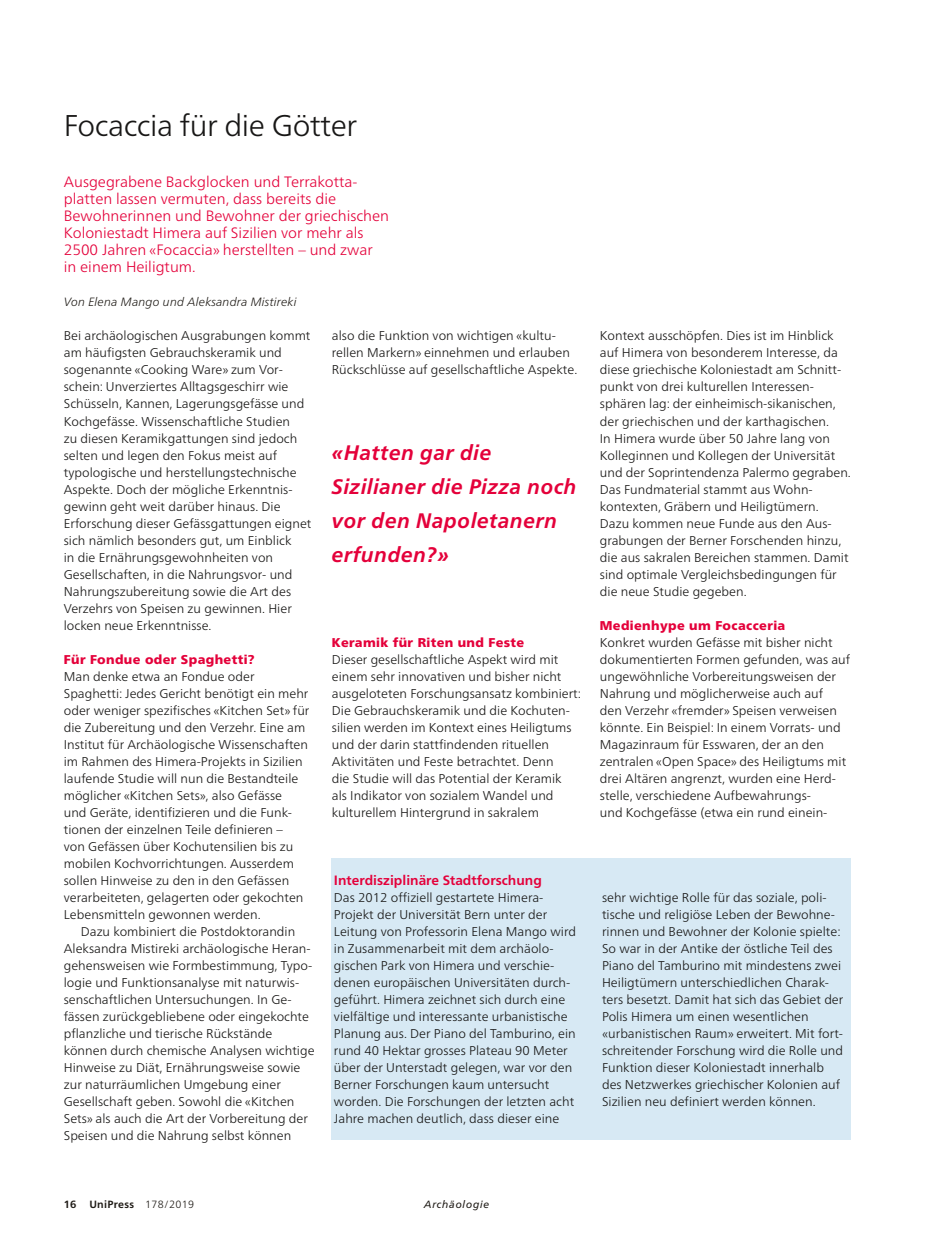
<style>
.page{position:relative;width:936px;height:1234px;background:#fff}
.page>*{position:absolute;margin:0;border:0;box-sizing:border-box;transform-origin:0 0}
.t1{font:300 30px "Frutiger Neue LT Pro";letter-spacing:-.015em;color:#181716}
.t2{font:italic 700 21px/34px "Frutiger Neue LT Pro";letter-spacing:.025em;color:#e4003a}
.t3{font:300 15px/17px "Frutiger Neue LT Pro";color:#e4003a}
.t4{font:700 13.5px "Frutiger Neue LT Pro";color:#e4003a}
.t5{font:300 12.75px/17px "Frutiger Neue LT Pro";color:#181716}
.t6{font:900 12.75px "Frutiger Neue LT Pro";letter-spacing:.03em;color:#e4003a}
.t7{font:italic 300 12px "Frutiger Neue LT Pro";letter-spacing:.01em;color:#1f1b16}
.t8{font:700 10.5px "Frutiger Neue LT Pro";letter-spacing:.03em;color:#1f1b16}
.t9{font:italic 10.5px "Frutiger Neue LT Pro";letter-spacing:.06em;color:#1f1b16}
.s1{font-weight:300}
</style>
<div class="page">
<div style="left:332px;top:858px;width:518px;height:282px;background:#d7e9f4"></div>
<h1 class="t1" style="left:64px;top:107px;width:295px">Focaccia für die Götter</h1>
<p class="t3" style="left:64px;top:173px;width:327px">Ausgegrabene Backglocken und Terrakotta&shy;platten lassen vermuten, dass bereits die Bewohnerinnen und Bewohner der griechischen Koloniestadt Himera auf Sizilien vor mehr als 2500 Jahren «Focaccia» herstellten – und zwar in einem Heiligtum.</p>
<p class="t7" style="left:64px;top:295px;width:234px">Von Elena Mango und Aleksandra Mistireki</p>
<p class="t5" style="left:64px;top:327px;width:249px">Bei archäologischen Ausgrabungen kommt am häufigsten Gebrauchskeramik und sogenannte «Cooking Ware» zum Vor&shy;schein: Unverziertes Alltagsgeschirr wie Schüsseln, Kannen, Lagerungsgefässe und Kochgefässe. Wissenschaftliche Studien<br>zu diesen Keramikgattungen sind jedoch selten und legen den Fokus meist auf typologische und herstellungstechnische Aspekte. Doch der mögliche Erkenntnis&shy;gewinn geht weit darüber hinaus. Die Erforschung dieser Gefässgattungen eignet sich nämlich besonders gut, um Einblick<br>in die Ernährungsgewohnheiten von Gesellschaften, in die Nahrungsvor- und Nahrungszubereitung sowie die Art des Verzehrs von Speisen zu gewinnen. Hier locken neue Erkenntnisse.</p>
<p class="t6" style="left:64px;top:651px;width:192px">Für Fondue oder Spaghetti?</p>
<p class="t5" style="left:64px;top:667px;width:247px">Man denke etwa an Fondue oder Spaghetti: Jedes Gericht benötigt ein mehr oder weniger spezifisches «Kitchen Set» für die Zubereitung und den Verzehr. Eine am Institut für Archäologische Wissenschaften im Rahmen des Himera-Projekts in Sizilien laufende Studie will nun die Bestandteile möglicher «Kitchen Sets», also Gefässe<br>und Geräte, identifizieren und die Funk&shy;tionen der einzelnen Teile definieren –<br>von Gefässen über Kochutensilien bis zu mobilen Kochvorrichtungen. Ausserdem sollen Hinweise zu den in den Gefässen verarbeiteten, gelagerten oder gekochten Lebensmitteln gewonnen werden.</p>
<p class="t5" style="left:64px;top:922px;width:252px;text-indent:17px">Dazu kombiniert die Postdoktorandin Aleksandra Mistireki archäologische Heran&shy;gehensweisen wie Formbestimmung, Typo&shy;logie und Funktionsanalyse mit naturwis&shy;senschaftlichen Untersuchungen. In Ge&shy;fässen zurückgebliebene oder eingekochte pflanzliche und tierische Rückstände können durch chemische Analysen wichtige Hinweise zu Diät, Ernährungsweise sowie zur naturräumlichen Umgebung einer Gesellschaft geben. Sowohl die «Kitchen Sets» als auch die Art der Vorbereitung der Speisen und die Nahrung selbst können</p>
<p class="t5" style="left:600px;top:327px;width:252px">Kontext ausschöpfen. Dies ist im Hinblick auf Himera von besonderem Interesse, da diese griechische Koloniestadt am Schnitt&shy;punkt von drei kulturellen Interessen&shy;sphären lag: der einheimisch-sikanischen, der griechischen und der karthagischen.<br>In Himera wurde über 50 Jahre lang von Kolleginnen und Kollegen der Universität und der Soprintendenza Palermo gegraben.<br>Das Fundmaterial stammt aus Wohn&shy;kontexten, Gräbern und Heiligtümern.<br>Dazu kommen neue Funde aus den Aus&shy;grabungen der Berner Forschenden hinzu, die aus sakralen Bereichen stammen. Damit sind optimale Vergleichsbedingungen für die neue Studie gegeben.</p>
<p class="t6" style="left:600px;top:617px;width:187px">Medienhype um Focacceria</p>
<p class="t5" style="left:600px;top:633px;width:252px">Konkret wurden Gefässe mit bisher nicht dokumentierten Formen gefunden, was auf ungewöhnliche Vorbereitungsweisen der Nahrung und möglicherweise auch auf<br>den Verzehr «fremder» Speisen verweisen könnte. Ein Beispiel: In einem Vorrats- und Magazinraum für Esswaren, der an den zentralen «Open Space» des Heiligtums mit drei Altären angrenzt, wurden eine Herd&shy;stelle, verschiedene Aufbewahrungs-<br>und Kochgefässe (etwa ein rund einein-</p>
<p class="t5" style="left:332px;top:327px;width:247px">also die Funktion von wichtigen «kultu&shy;rellen Markern» einnehmen und erlauben<br>Rückschlüsse auf gesellschaftliche Aspekte.</p>
<h2 class="t2" style="left:332px;top:435px;width:246px">«Hatten gar die<br>Sizilianer die Pizza noch vor den Napoletanern erfunden?»</h2>
<p class="t6" style="left:332px;top:634px;width:194px">Keramik für Riten und Feste</p>
<p class="t5" style="left:332px;top:650px;width:251px">Dieser gesellschaftliche Aspekt wird mit einem sehr innovativen und bisher nicht ausgeloteten Forschungsansatz kombiniert:<br>Die Gebrauchskeramik und die Kochuten&shy;silien werden im Kontext eines Heiligtums und der darin stattfindenden rituellen Aktivitäten und Feste betrachtet. Denn<br>die Studie will das Potential der Keramik<br>als Indikator von sozialem Wandel und kulturellem Hintergrund in sakralem</p>
<p class="t4" style="left:334px;top:872px;width:209px">Interdisziplinäre Stadtforschung</p>
<p class="t5" style="left:334px;top:888px;width:243px">Das 2012 offiziell gestartete Himera-Projekt der Universität Bern unter der Leitung von Professorin Elena Mango wird in Zusammenarbeit mit dem archäolo&shy;gischen Park von Himera und verschie&shy;denen europäischen Universitäten durch&shy;geführt. Himera zeichnet sich durch eine vielfältige und interessante urbanistische Planung aus. Der Piano del Tamburino, ein rund 40 Hektar grosses Plateau 90 Meter über der Unterstadt gelegen, war vor den Berner Forschungen kaum untersucht worden. Die Forschungen der letzten acht Jahre machen deutlich, dass dieser eine</p>
<p class="t5" style="left:602px;top:888px;width:243px">sehr wichtige Rolle für das soziale, poli&shy;tische und religiöse Leben der Bewohne&shy;rinnen und Bewohner der Kolonie spielte:<br>So war in der Antike der östliche Teil des Piano del Tamburino mit mindestens zwei Heiligtümern unterschiedlichen Charak&shy;ters besetzt. Damit hat sich das Gebiet der Polis Himera um einen wesentlichen «urbanistischen Raum» erweitert. Mit fort&shy;schreitender Forschung wird die Rolle und Funktion dieser Koloniestadt innerhalb des Netzwerkes griechischer Kolonien auf Sizilien neu definiert werden können.</p>
<p class="t8" style="left:64px;top:1198px;width:132px">16 UniPress <span class="s1">178/2019</span></p>
<p class="t9" style="left:424px;top:1197px;width:67px">Archäologie</p>
</div>
